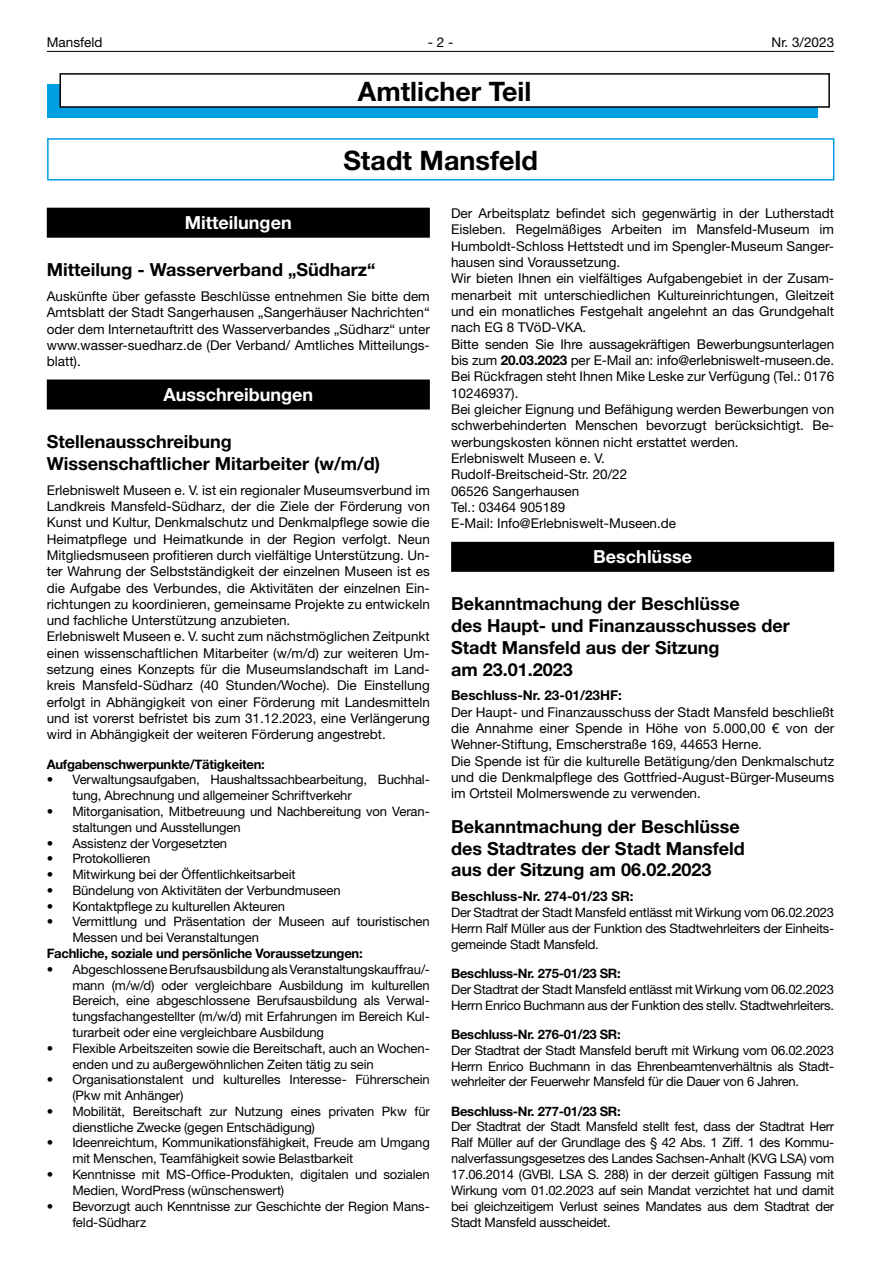
<style>
.page{position:relative;width:881px;height:1263px;background:#fff}
.page>*{position:absolute;margin:0;border:0;box-sizing:border-box;transform-origin:0 0}
.t1{font:700 26.85px "Rmtjlc Helvetica Neue LT";color:#000}
.t2{font:700 26.85px "Rwfjfy Helvetica Neue LT";color:#000}
.t3{font:700 18px/21.8px "Helvetica Neue LT";color:#000}
.t4{font:700 18px "Helvetica Neue LT";color:#fff}
.t5{font:13.5px/16.4px "Helvetica Neue LT";color:#000}
.t6{font:700 13.5px "Helvetica Neue LT";color:#000}
.t7{font:13.05px/15.8px "Helvetica Neue LT";letter-spacing:-.01em;color:#000}
.t8{font:700 13.05px "Helvetica Neue LT";letter-spacing:-.02em;color:#000}
.s1{font-weight:700}
</style>
<div class="page">
<hr style="left:47px;top:51px;width:786px;height:1px;background:#000">
<div style="left:451px;top:542px;width:382px;height:30px;background:#000"></div>
<div style="left:47px;top:207px;width:382px;height:30px;background:#afafaf"></div>
<div style="left:47px;top:208px;width:382px;height:30px;background:#000"></div>
<div style="left:47px;top:379px;width:382px;height:30px;background:#000"></div>
<div style="left:48px;top:84px;width:769px;height:34px;background:#009fe3"></div>
<div style="left:60px;top:74px;width:768px;height:33px;background:#fff"></div>
<div style="left:59px;top:73px;width:770px;height:35px;border:1px solid #000"></div>
<div style="left:47px;top:138px;width:786px;height:42px;border:1px solid #009fe3"></div>
<p class="t5" style="left:47px;top:34px;width:57px">Mansfeld</p>
<p class="t5" style="left:427px;top:34px;width:27px">- 2 -</p>
<p class="t5" style="left:771px;top:34px;width:64px">Nr. 3/2023</p>
<h1 class="t1" style="left:358px;top:75px;width:175px">Amtlicher Teil</h1>
<h1 class="t2" style="left:343px;top:144px;width:196px">Stadt Mansfeld</h1>
<h2 class="t4" style="left:185px;top:211px;width:108px">Mitteilungen</h2>
<h2 class="t3" style="left:47px;top:258px;width:330px">Mitteilung - Wasserverband „Südharz“</h2>
<p class="t5" style="left:47px;top:288px;width:384px;text-align:justify">Auskünfte über gefasste Beschlüsse entnehmen Sie bitte dem Amtsblatt der Stadt Sangerhausen „Sangerhäuser Nachrichten“ oder dem Internetauftritt des Wasserverbandes „Südharz“ unter www.wasser-suedharz.de (Der Verband/ Amtliches Mitteilungs&shy;blatt).</p>
<h2 class="t4" style="left:163px;top:383px;width:151px">Ausschreibungen</h2>
<h2 class="t3" style="left:47px;top:430px;width:335px">Stellenausschreibung<br>Wissenschaftlicher Mitarbeiter (w/m/d)</h2>
<p class="t5" style="left:47px;top:481px;width:384px">Erlebniswelt Museen e. V. ist ein regionaler Museumsverbund im Landkreis Mansfeld-Südharz, der die Ziele der Förderung von Kunst und Kultur, Denkmalschutz und Denkmalpflege sowie die Heimatpflege und Heimatkunde in der Region verfolgt. Neun Mitgliedsmuseen profitieren durch vielfältige Unterstützung. Un&shy;ter Wahrung der Selbstständigkeit der einzelnen Museen ist es die Aufgabe des Verbundes, die Aktivitäten der einzelnen Ein&shy;richtungen zu koordinieren, gemeinsame Projekte zu entwickeln und fachliche Unterstützung anzubieten.<br>Erlebniswelt Museen e. V. sucht zum nächstmöglichen Zeitpunkt einen wissenschaftlichen Mitarbeiter (w/m/d) zur weiteren Um&shy;setzung eines Konzepts für die Museumslandschaft im Land&shy;kreis Mansfeld-Südharz (40 Stunden/Woche). Die Einstellung erfolgt in Abhängigkeit von einer Förderung mit Landesmitteln und ist vorerst befristet bis zum 31.12.2023, eine Verlängerung wird in Abhängigkeit der weiteren Förderung angestrebt.</p>
<p class="t8" style="left:47px;top:756px;width:219px">Aufgabenschwerpunkte/Tätigkeiten:</p>
<p class="t7" style="left:72px;top:772px;width:359px;text-indent:-26px">• Verwaltungsaufgaben, Haushaltssachbearbeitung, Buchhal&shy;tung, Abrechnung und allgemeiner Schriftverkehr</p>
<p class="t7" style="left:72px;top:803px;width:359px;text-indent:-26px">• Mitorganisation, Mitbetreuung und Nachbereitung von Veran&shy;staltungen und Ausstellungen</p>
<p class="t7" style="left:47px;top:835px;width:182px">• Assistenz der Vorgesetzten</p>
<p class="t7" style="left:47px;top:851px;width:105px">• Protokollieren</p>
<p class="t7" style="left:47px;top:866px;width:250px">• Mitwirkung bei der Öffentlichkeitsarbeit</p>
<p class="t7" style="left:47px;top:882px;width:295px">• Bündelung von Aktivitäten der Verbundmuseen</p>
<p class="t7" style="left:47px;top:898px;width:240px">• Kontaktpflege zu kulturellen Akteuren</p>
<p class="t7" style="left:72px;top:914px;width:359px;text-indent:-26px">• Vermittlung und Präsentation der Museen auf touristischen<br>Messen und bei Veranstaltungen</p>
<p class="t8" style="left:47px;top:945px;width:317px">Fachliche, soziale und persönliche Voraussetzungen:</p>
<p class="t7" style="left:72px;top:961px;width:359px;text-align:justify;text-indent:-26px">• Abgeschlossene Berufsausbildung als Veranstaltungskauffrau/- mann (m/w/d) oder vergleichbare Ausbildung im kulturellen Bereich, eine abgeschlossene Berufsausbildung als Verwal&shy;tungsfachangestellter (m/w/d) mit Erfahrungen im Bereich Kul&shy;turarbeit oder eine vergleichbare Ausbildung</p>
<p class="t7" style="left:72px;top:1040px;width:359px;text-indent:-26px">• Flexible Arbeitszeiten sowie die Bereitschaft, auch an Wochen&shy;enden und zu außergewöhnlichen Zeiten tätig zu sein</p>
<p class="t7" style="left:72px;top:1071px;width:359px;text-indent:-26px">• Organisationstalent und kulturelles Interesse- Führerschein (Pkw mit Anhänger)</p>
<p class="t7" style="left:72px;top:1103px;width:359px;text-indent:-26px">• Mobilität, Bereitschaft zur Nutzung eines privaten Pkw für dienstliche Zwecke (gegen Entschädigung)</p>
<p class="t7" style="left:72px;top:1135px;width:359px;text-indent:-26px">• Ideenreichtum, Kommunikationsfähigkeit, Freude am Umgang mit Menschen, Teamfähigkeit sowie Belastbarkeit</p>
<p class="t7" style="left:72px;top:1166px;width:359px;text-indent:-26px">• Kenntnisse mit MS-Office-Produkten, digitalen und sozialen<br>Medien, WordPress (wünschenswert)</p>
<p class="t7" style="left:72px;top:1197px;width:359px;line-height:16.4px;text-indent:-26px">• Bevorzugt auch Kenntnisse zur Geschichte der Region Mans&shy;feld-Südharz</p>
<p class="t5" style="left:451px;top:205px;width:384px">Der Arbeitsplatz befindet sich gegenwärtig in der Lutherstadt Eisleben. Regelmäßiges Arbeiten im Mansfeld-Museum im Humboldt-Schloss Hettstedt und im Spengler-Museum Sanger&shy;hausen sind Voraussetzung.<br>Wir bieten Ihnen ein vielfältiges Aufgabengebiet in der Zusam&shy;menarbeit mit unterschiedlichen Kultureinrichtungen, Gleitzeit und ein monatliches Festgehalt angelehnt an das Grundgehalt nach EG 8 TVöD-VKA.<br>Bitte senden Sie Ihre aussagekräftigen Bewerbungsunterlagen bis zum <span class="s1">20.03.2023</span> per E-Mail an: info@erlebniswelt-museen.de.<br>Bei Rückfragen steht Ihnen Mike Leske zur Verfügung (Tel.: 0176<br>10246937).<br>Bei gleicher Eignung und Befähigung werden Bewerbungen von schwerbehinderten Menschen bevorzugt berücksichtigt. Be&shy;werbungskosten können nicht erstattet werden.<br>Erlebniswelt Museen e. V.<br>Rudolf-Breitscheid-Str. 20/22<br>06526 Sangerhausen<br>Tel.: 03464 905189<br>E-Mail: Info@Erlebniswelt-Museen.de</p>
<h2 class="t4" style="left:593px;top:545px;width:100px">Beschlüsse</h2>
<h2 class="t3" style="left:451px;top:593px;width:340px">Bekanntmachung der Beschlüsse<br>des Haupt- und Finanzausschusses der<br>Stadt Mansfeld aus der Sitzung<br>am 23.01.2023</h2>
<p class="t6" style="left:451px;top:687px;width:172px">Beschluss-Nr. 23-01/23HF:</p>
<p class="t5" style="left:451px;top:704px;width:384px">Der Haupt- und Finanzausschuss der Stadt Mansfeld beschließt die Annahme einer Spende in Höhe von 5.000,00 € von der Wehner-Stiftung, Emscherstraße 169, 44653 Herne.<br>Die Spende ist für die kulturelle Betätigung/den Denkmalschutz und die Denkmalpflege des Gottfried-August-Bürger-Museums im Ortsteil Molmerswende zu verwenden.</p>
<h2 class="t3" style="left:451px;top:815px;width:295px">Bekanntmachung der Beschlüsse des Stadtrates der Stadt Mansfeld aus der Sitzung am 06.02.2023</h2>
<p class="t6" style="left:451px;top:888px;width:184px">Beschluss-Nr. 274-01/23 SR:</p>
<p class="t7" style="left:451px;top:904px;width:384px;text-align:justify">Der Stadtrat der Stadt Mansfeld entlässt mit Wirkung vom 06.02.2023<br>Herrn Ralf Müller aus der Funktion des Stadtwehrleiters der Einheits&shy;gemeinde Stadt Mansfeld.</p>
<p class="t8" style="left:451px;top:965px;width:171px">Beschluss-Nr. 275-01/23 SR:</p>
<p class="t7" style="left:451px;top:981px;width:384px">Der Stadtrat der Stadt Mansfeld entlässt mit Wirkung vom 06.02.2023<br>Herrn Enrico Buchmann aus der Funktion des stellv. Stadtwehrleiters.</p>
<p class="t8" style="left:451px;top:1026px;width:171px">Beschluss-Nr. 276-01/23 SR:</p>
<p class="t7" style="left:451px;top:1042px;width:384px;text-align:justify">Der Stadtrat der Stadt Mansfeld beruft mit Wirkung vom 06.02.2023<br>Herrn Enrico Buchmann in das Ehrenbeamtenverhältnis als Stadt&shy;wehrleiter der Feuerwehr Mansfeld für die Dauer von 6 Jahren.</p>
<p class="t8" style="left:451px;top:1103px;width:171px">Beschluss-Nr. 277-01/23 SR:</p>
<p class="t7" style="left:451px;top:1119px;width:384px;text-align:justify">Der Stadtrat der Stadt Mansfeld stellt fest, dass der Stadtrat Herr Ralf Müller auf der Grundlage des § 42 Abs. 1 Ziff. 1 des Kommu&shy;nalverfassungsgesetzes des Landes Sachsen-Anhalt (KVG LSA) vom 17.06.2014 (GVBl. LSA S. 288) in der derzeit gültigen Fassung mit Wirkung vom 01.02.2023 auf sein Mandat verzichtet hat und damit bei gleichzeitigem Verlust seines Mandates aus dem Stadtrat der Stadt Mansfeld ausscheidet.</p>
</div>
